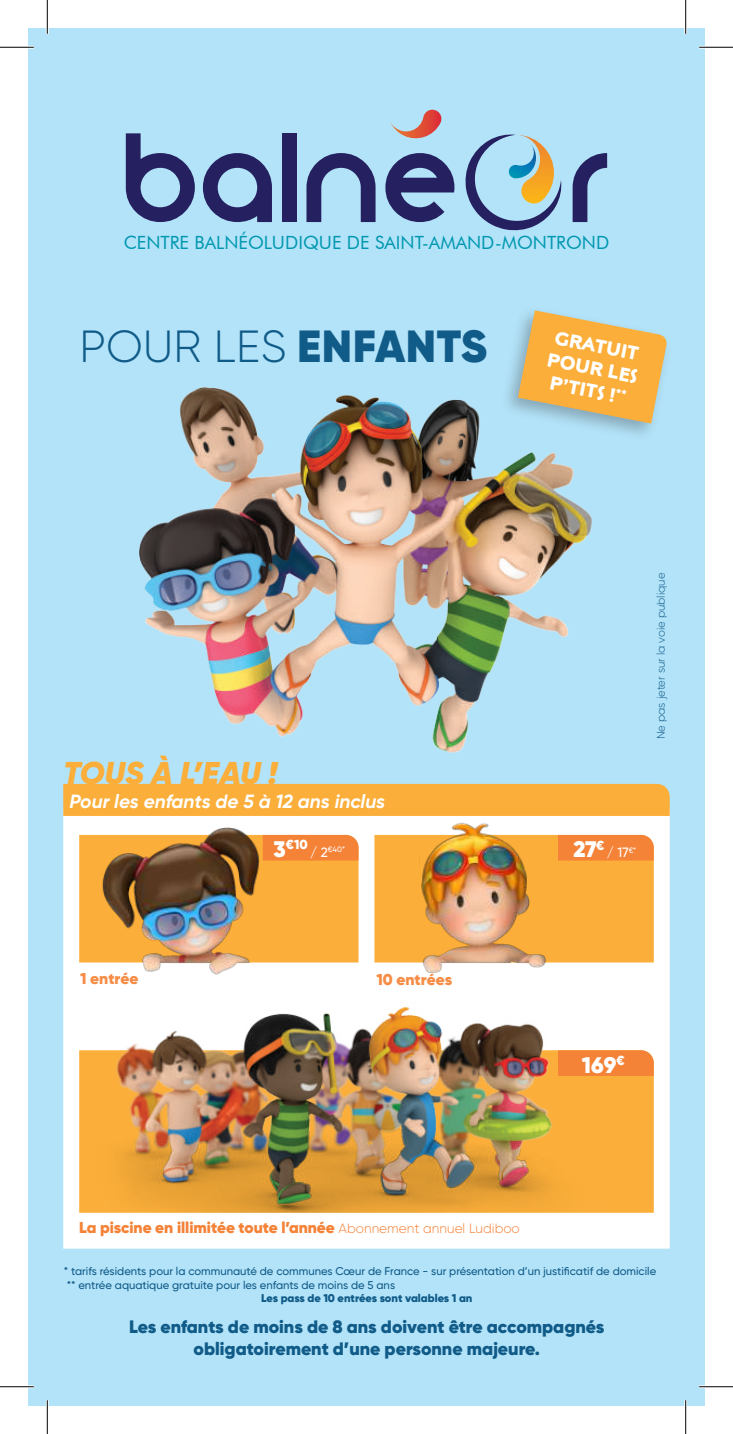
<style>
.page{position:relative;width:733px;height:1434px;background:#fff}
.page>*{position:absolute;margin:0;border:0;box-sizing:border-box;transform-origin:0 0}
.t1{font:300 45px "Gilroy";letter-spacing:.01em;color:#105b88}
.t2{font:italic 900 31.5px "Gilroy";letter-spacing:.005em;color:#fbae39}
.t3{font:900 22.5px "Gilroy";color:#fff}
.t4{font:italic 700 19.12px "Gilroy";color:#fff}
.t5{font:700 19.12px/22.7px "Posterama 1901";color:#fff;text-align:center}
.t6{font:18.22px "Futura BT";color:#0098b0}
.t7{font:900 18px/21.6px "Gilroy";color:#105b88;text-align:center}
.t8{font:900 15.75px "Gilroy";color:#f48237}
.t9{font:900 15.75px "Gilroy";color:#f68d47}
.t10{font:500 13.5px "Gilroy";color:#fff}
.t11{font:900 13.05px "Gilroy";color:#fff}
.t12{font:500 11.25px/13.5px "Gilroy";color:#105b88}
.t13{font:900 11.25px "Gilroy";color:#105b88}
.t14{font:300 11.25px "Gilroy";color:#105b88}
.t15{font:500 7.88px "Gilroy";color:#fff}
.s1{font-weight:900}
.s2{font-size:22.5px}
.s3{font-size:13.5px}
.s4{font-weight:300;font-size:13.5px}
</style>
<div class="page">
<div style="left:28px;top:28px;width:676px;height:1378px;background:#b3e3f9"></div>
<div style="left:499px;top:305px;width:173px;height:137px;background:#231f20;opacity:.3"></div>
<svg style="left:517px;top:310px;width:150px;height:114px"></svg>
<img style="left:102px;top:365px;width:529px;height:419px">
<div style="left:63px;top:808px;width:606px;height:441px;background:#fff"></div>
<div style="left:63px;top:784px;width:606px;height:32px;background:#fbae39"></div>
<div style="left:79px;top:1050px;width:574px;height:163px;background:#fbae39"></div>
<img style="left:95px;top:827px;width:165px;height:148px">
<img style="left:419px;top:822px;width:145px;height:151px">
<svg style="left:607px;top:1050px;width:46px;height:26px"></svg>
<img style="left:95px;top:1007px;width:512px;height:206px">
<img style="left:79px;top:835px;width:279px;height:127px">
<img style="left:374px;top:835px;width:279px;height:127px">
<svg style="left:126px;top:133px;width:69px;height:89px"></svg>
<svg style="left:203px;top:153px;width:69px;height:69px"></svg>
<div style="left:282px;top:133px;width:14px;height:89px;background:#252161"></div>
<svg style="left:306px;top:153px;width:69px;height:69px"></svg>
<svg style="left:385px;top:153px;width:69px;height:69px"></svg>
<svg style="left:572px;top:153px;width:35px;height:69px"></svg>
<svg style="left:465px;top:134px;width:97px;height:97px"></svg>
<svg style="left:390px;top:110px;width:51px;height:29px"></svg>
<hr style="left:0;top:46px;width:34px;height:3px;background:#fff">
<hr style="left:699px;top:46px;width:33px;height:3px;background:#fff">
<hr style="left:0;top:1385px;width:34px;height:3px;background:#fff">
<hr style="left:699px;top:1385px;width:33px;height:3px;background:#fff">
<hr style="left:46px;top:0;width:3px;height:34px;background:#fff">
<hr style="left:46px;top:1400px;width:3px;height:34px;background:#fff">
<hr style="left:684px;top:0;width:2px;height:34px;background:#fff">
<hr style="left:684px;top:1400px;width:2px;height:34px;background:#fff">
<hr style="left:0;top:47px;width:34px;height:1px;background:#000">
<hr style="left:699px;top:47px;width:33px;height:1px;background:#000">
<hr style="left:0;top:1386px;width:34px;height:1px;background:#000">
<hr style="left:699px;top:1386px;width:33px;height:1px;background:#000">
<hr style="left:47px;top:0;width:1px;height:34px;background:#000">
<hr style="left:47px;top:1400px;width:1px;height:34px;background:#000">
<hr style="left:685px;top:0;width:1px;height:34px;background:#000">
<hr style="left:685px;top:1400px;width:1px;height:34px;background:#000">
<h3 class="t6" style="left:124px;top:231px;width:487px">CENTRE BALNÉOLUDIQUE DE SAINT-AMAND-MONTROND</h3>
<h1 class="t1" style="left:79px;top:319px;width:409px">POUR LES <span class="s1">ENFANTS</span></h1>
<h3 class="t5" style="left:553px;top:325px;width:93px;rotate:11deg">GRATUIT<br>POUR LES<br>P’TITS !<sup>**</sup></h3>
<h2 class="t2" style="left:63px;top:753px;width:215px">TOUS À L’EAU !</h2>
<h3 class="t4" style="left:70px;top:789px;width:317px">Pour les enfants de 5 à 12 ans inclus</h3>
<p class="t11" style="left:273px;top:836px;width:36px"><span class="s2">3</span>€10</p>
<p class="t15" style="left:310px;top:845px;width:36px"><span class="s3">/ 2</span>€40*</p>
<h3 class="t3" style="left:573px;top:835px;width:33px">27<sup>€</sup></h3>
<p class="t10" style="left:606px;top:844px;width:31px">/ 17<sup>€*</sup></p>
<p class="t14" style="left:653px;top:739px;width:168px;rotate:-90deg">Ne pas jeter sur la voie publique</p>
<h3 class="t9" style="left:80px;top:969px;width:60px">1 entrée</h3>
<h3 class="t9" style="left:376px;top:969px;width:77px">10 entrées</h3>
<h3 class="t3" style="left:581px;top:1050px;width:44px">169<sup>€</sup></h3>
<h3 class="t8" style="left:79px;top:1217px;width:442px">La piscine en illimitée toute l’année <span class="s4">Abonnement annuel Ludiboo</span></h3>
<p class="t12" style="left:64px;top:1264px;width:593px">* tarifs résidents pour la communauté de communes Cœur de France - sur présentation d’un justificatif de domicile ** entrée aquatique gratuite pour les enfants de moins de 5 ans</p>
<p class="t13" style="left:261px;top:1291px;width:213px">Les pass de 10 entrées sont valables 1 an</p>
<h3 class="t7" style="left:129px;top:1316px;width:476px">Les enfants de moins de 8 ans doivent être accompagnés obligatoirement d’une personne majeure.</h3>
</div>
